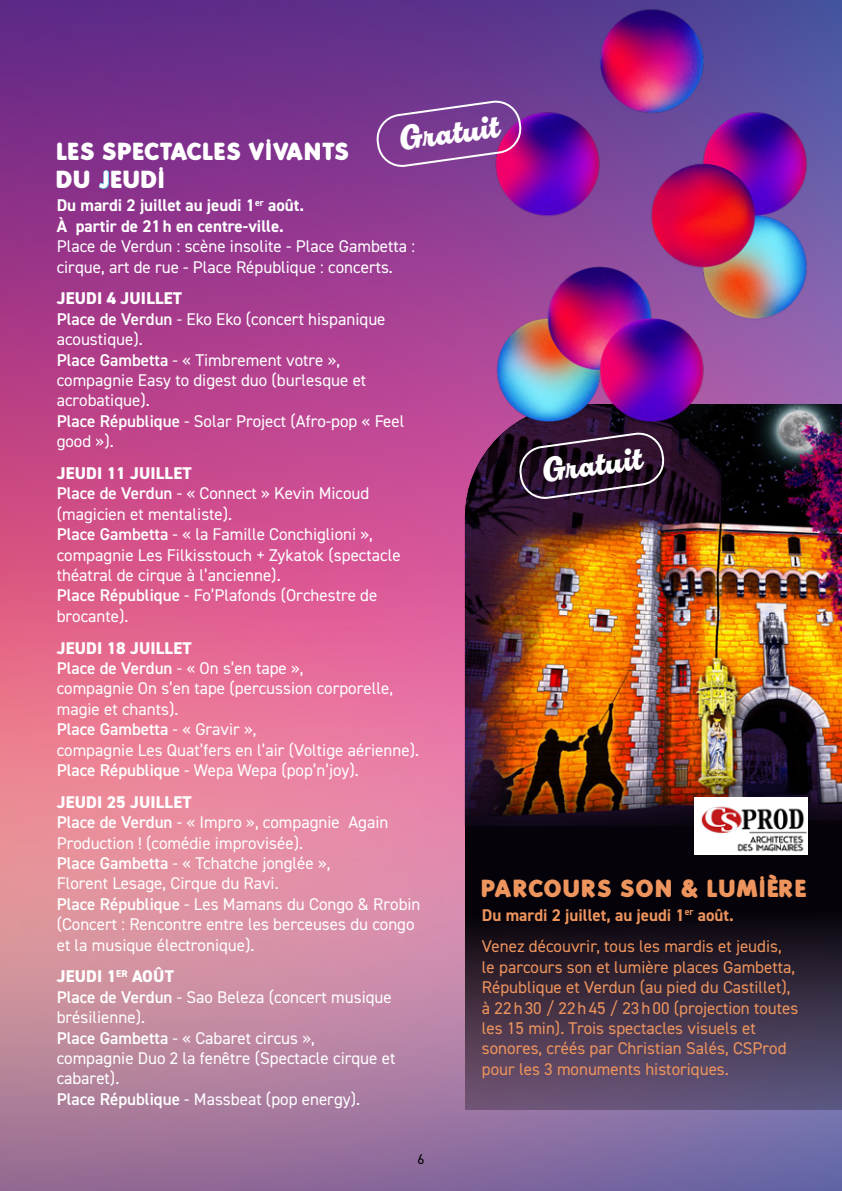
<style>
.page{position:relative;width:842px;height:1191px;background:#fff}
.page>*{position:absolute;margin:0;border:0;box-sizing:border-box;transform-origin:0 0}
.t1{font:30px "Chill Script";color:#fff}
.t2{font:900 24px/28px "Folks";letter-spacing:.035em;color:#fff}
.t3{font:900 24px "Folks";letter-spacing:.065em;color:#ee945d}
.t4{font:17px/20.4px "DIN2014";color:#fff}
.t5{font:17px/20.4px "DIN2014";color:#ee945d}
.t6{font:700 17px/20.4px "DIN2014";color:#fff}
.t7{font:14px "DIN2014";color:#000}
.s1{color:#29bbdf}
.s2{font-weight:800}
.s3{font-weight:600}
.s4{font-weight:700}
</style>
<div class="page">
<img style="left:0;top:0;width:842px;height:1191px">
<svg style="left:465px;top:826px;width:377px;height:284px;background:#2d2334"></svg>
<img style="left:465px;top:404px;width:377px;height:422px">
<img style="left:482px;top:0;width:340px;height:470px">
<svg style="left:519px;top:432px;width:146px;height:67px;background:#341e35"></svg>
<svg style="left:376px;top:100px;width:146px;height:67px;background:#894396"></svg>
<div style="left:694px;top:797px;width:114px;height:58px;background:#fff"></div>
<img style="left:701px;top:806px;width:106px;height:46px">
<h1 class="t1" style="left:396px;top:118px;width:101px;rotate:-8deg">Gratuit</h1>
<h2 class="t2" style="left:57px;top:138px;width:293px">LES SPECTACLES VIVANTS<br>DU <span class="s1">J</span>EUDI</h2>
<p class="t6" style="left:57px;top:195px;width:249px">Du mardi 2 juillet au jeudi 1<sup>er</sup> août.<br>À partir de 21h en centre-ville.</p>
<p class="t4" style="left:57px;top:236px;width:360px">Place de Verdun : scène insolite - Place Gambetta : cirque, art de rue - Place République : concerts.</p>
<p class="t4" style="left:57px;top:288px;width:349px"><span class="s2">JEUDI 4 JUILLET<br></span><span class="s3">Place de Verdun</span> - Eko Eko (concert hispanique acoustique).<br><span class="s3">Place Gambetta</span> - « Timbrement votre », compagnie Easy to digest duo (burlesque et acrobatique).<br><span class="s3">Place République</span> - Solar Project (Afro-pop « Feel good »).</p>
<p class="t4" style="left:57px;top:462px;width:345px"><span class="s2">JEUDI 11 JUILLET<br></span><span class="s3">Place de Verdun</span> - « Connect » Kevin Micoud (magicien et mentaliste).<br><span class="s3">Place Gambetta</span> - « la Famille Conchiglioni », compagnie Les Filkisstouch + Zykatok (spectacle théatral de cirque à l’ancienne).<br><span class="s3">Place République</span> - Fo’Plafonds (Orchestre de brocante).</p>
<p class="t4" style="left:57px;top:637px;width:364px"><span class="s2">JEUDI 18 JUILLET<br></span><span class="s3">Place de Verdun</span> - « On s’en tape »,<br>compagnie On s’en tape (percussion corporelle, magie et chants).<br><span class="s3">Place Gambetta</span> - « Gravir »,<br>compagnie Les Quat’fers en l’air (Voltige aérienne).<br><span class="s3">Place République</span> - Wepa Wepa (pop’n’joy).</p>
<p class="t4" style="left:57px;top:791px;width:365px"><span class="s2">JEUDI 25 JUILLET<br></span><span class="s3">Place de Verdun</span> - « Impro », compagnie Again Production ! (comédie improvisée).<br><span class="s3">Place Gambetta</span> - « Tchatche jonglée »,<br>Florent Lesage, Cirque du Ravi.<br><span class="s3">Place République</span> - Les Mamans du Congo &amp; Rrobin (Concert : Rencontre entre les berceuses du congo et la musique électronique).</p>
<p class="t4" style="left:57px;top:966px;width:340px"><span class="s2">JEUDI 1</span><sup>ER</sup> <span class="s2">AOÛT<br></span><span class="s3">Place de Verdun</span> - Sao Beleza (concert musique brésilienne).<br><span class="s3">Place Gambetta</span> - « Cabaret circus », compagnie Duo 2 la fenêtre (Spectacle cirque et cabaret).<br><span class="s3">Place République</span> - Massbeat (pop energy).</p>
<h1 class="t1" style="left:539px;top:450px;width:101px;rotate:-8deg">Gratuit</h1>
<h2 class="t3" style="left:482px;top:874px;width:327px">PARCOURS SON &amp; LUMIÈRE</h2>
<p class="t5" style="left:482px;top:898px;width:301px;line-height:31.8px"><span class="s4">Du mardi 2 juillet, au jeudi 1</span><sup>er</sup> <span class="s4">août.<br></span>Venez découvrir, tous les mardis et jeudis,</p>
<p class="t5" style="left:482px;top:956px;width:318px">le parcours son et lumière places Gambetta, République et Verdun (au pied du Castillet), à 22h30 / 22h45 / 23h00 (projection toutes les 15 min). Trois spectacles visuels et sonores, créés par Christian Salés, CSProd pour les 3 monuments historiques.</p>
<p class="t7" style="left:417px;top:1150px;width:8px">6</p>
</div>
